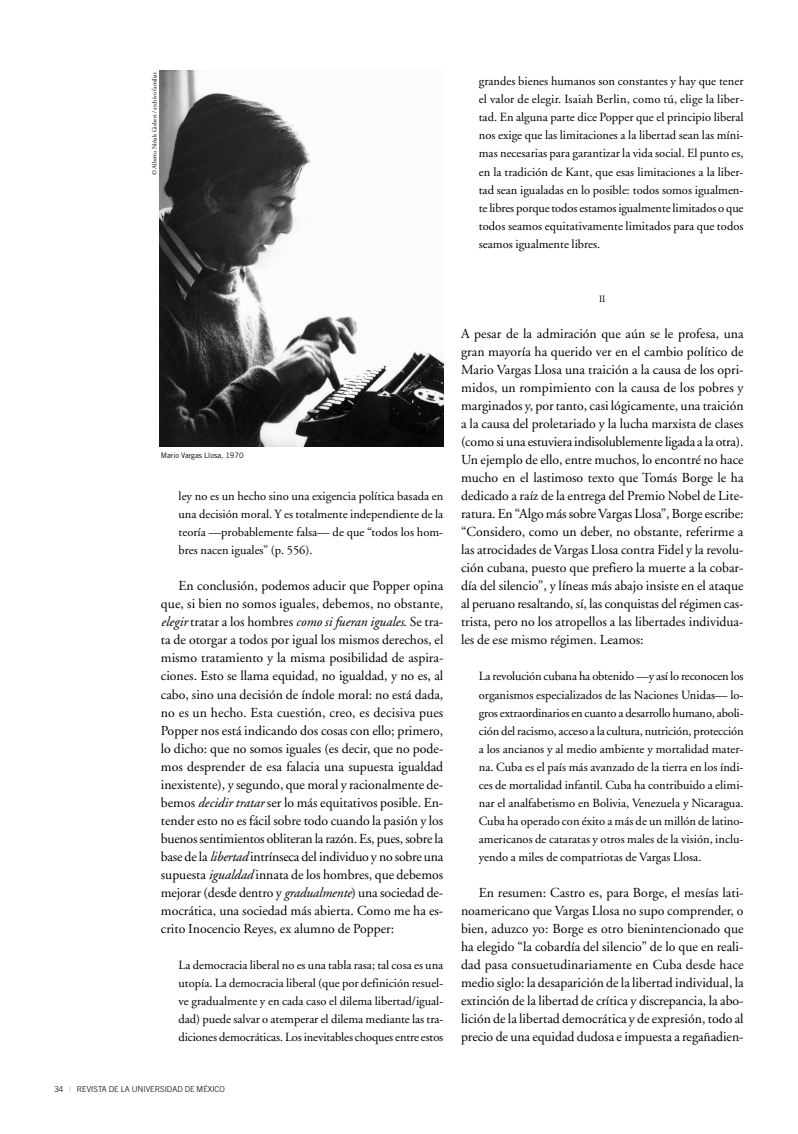
<style>
.page{position:relative;width:798px;height:1134px;background:#fff}
.page>*{position:absolute;margin:0;border:0;box-sizing:border-box;transform-origin:0 0}
.t1{font:13.75px/18px "Adobe Garamond";color:#000;text-align:justify}
.t2{font:12.5px/18px "Adobe Garamond";color:#000;text-align:justify}
.t3{font:9.62px "Adobe Garamond";color:#000}
.t4{font:300 8.12px "Trade Gothic";color:#000}
.t5{font:7.5px "Trade Gothic";color:#000}
.t6{font:6.25px "Adobe Garamond";color:#000}
.s1{font-style:italic}
.s2{font-weight:400;color:#b3b3b3}
</style>
<div class="page">
<img style="left:159px;top:71px;width:284px;height:375px">
<p class="t6" style="left:152px;top:175px;width:104px;rotate:-90deg">© Alberto Niñals Gisbert / archivo familiar</p>
<p class="t2" style="left:478px;top:73px;width:266px">grandes bienes humanos son constantes y hay que tener el valor de elegir. Isaiah Berlin, como tú, elige la liber&shy;tad. En alguna parte dice Popper que el principio liberal nos exige que las limitaciones a la libertad sean las míni&shy;mas necesarias para garantizar la vida social. El punto es, en la tradición de Kant, que esas limitaciones a la liber&shy;tad sean igualadas en lo posible: todos somos igualmen&shy;te libres porque todos estamos igualmente limitados o que todos seamos equitativamente limitados para que todos seamos igualmente libres.</p>
<p class="t5" style="left:161px;top:452px;width:84px">Mario Vargas Llosa, 1970</p>
<p class="t2" style="left:178px;top:488px;width:266px">ley no es un hecho sino una exigencia política basada en una decisión moral. Y es totalmente independiente de la teoría —probablemente falsa— de que “todos los hom&shy;bres nacen iguales” (p. 556).</p>
<p class="t1" style="left:161px;top:578px;width:284px;text-indent:18px">En conclusión, podemos aducir que Popper opina que, si bien no somos iguales, debemos, no obstante, <span class="s1">elegir</span> tratar a los hombres <span class="s1">como si fueran iguales</span>. Se tra&shy;ta de otorgar a todos por igual los mismos derechos, el mismo tratamiento y la misma posibilidad de aspira&shy;ciones. Esto se llama equidad, no igualdad, y no es, al cabo, sino una decisión de índole moral: no está dada, no es un hecho. Esta cuestión, creo, es decisiva pues Popper nos está indicando dos cosas con ello; primero, lo dicho: que no somos iguales (es decir, que no pode&shy;mos desprender de esa falacia una supuesta igualdad inexistente), y segundo, que moral y racionalmente de&shy;bemos <span class="s1">decidir tratar</span> ser lo más equitativos posible. En&shy;tender esto no es fácil sobre todo cuando la pasión y los buenos sentimientos obliteran la razón. Es, pues, sobre la base de la <span class="s1">libertad</span> intrínseca del individuo y no sobre una supuesta <span class="s1">igualdad</span> innata de los hombres, que debemos mejorar (desde dentro y <span class="s1">gradualmente</span>) una sociedad de&shy;mocrática, una sociedad más abierta. Como me ha es&shy;crito Inocencio Reyes, ex alumno de Popper:</p>
<p class="t2" style="left:178px;top:957px;width:266px">La democracia liberal no es una tabla rasa; tal cosa es una utopía. La democracia liberal (que por definición resuel&shy;ve gradualmente y en cada caso el dilema libertad/igual&shy;dad) puede salvar o atemperar el dilema mediante las tra&shy;diciones democráticas. Los inevitables choques entre estos</p>
<p class="t4" style="left:54px;top:1086px;width:172px">34 <span class="s2">|</span> REVISTA DE LA UNIVERSIDAD DE MÉXICO</p>
<p class="t3" style="left:598px;top:295px;width:8px">II</p>
<p class="t1" style="left:461px;top:326px;width:284px">A pesar de la admiración que aún se le profesa, una gran mayoría ha querido ver en el cambio político de Mario Vargas Llosa una traición a la causa de los opri&shy;midos, un rompimiento con la causa de los pobres y marginados y, por tanto, casi lógicamente, una traición a la causa del proletariado y la lucha marxista de clases (como si una estuviera indisolublemente ligada a la otra).<br>Un ejemplo de ello, entre muchos, lo encontré no hace mucho en el lastimoso texto que Tomás Borge le ha dedicado a raíz de la entrega del Premio Nobel de Lite&shy;ratura. En “Algo más sobre Vargas Llosa”, Borge escribe: “Considero, como un deber, no obstante, referirme a las atrocidades de Vargas Llosa contra Fidel y la revolu&shy;ción cubana, puesto que prefiero la muerte a la cobar&shy;día del silencio”, y líneas más abajo insiste en el ataque al peruano resaltando, sí, las conquistas del régimen cas&shy;trista, pero no los atropellos a las libertades individua&shy;les de ese mismo régimen. Leamos:</p>
<p class="t2" style="left:478px;top:669px;width:266px">La revolución cubana ha obtenido —y así lo reconocen los organismos especializados de las Naciones Unidas— lo&shy;gros extraordinarios en cuanto a desarrollo humano, aboli&shy;ción del racismo, acceso a la cultura, nutrición, protección a los ancianos y al medio ambiente y mortalidad mater&shy;na. Cuba es el país más avanzado de la tierra en los índi&shy;ces de mortalidad infantil. Cuba ha contribuido a elimi&shy;nar el analfabetismo en Bolivia, Venezuela y Nicaragua.<br>Cuba ha operado con éxito a más de un millón de latino&shy;americanos de cataratas y otros males de la visión, inclu&shy;yendo a miles de compatriotas de Vargas Llosa.</p>
<p class="t1" style="left:461px;top:885px;width:284px;text-indent:18px">En resumen: Castro es, para Borge, el mesías lati&shy;noamericano que Vargas Llosa no supo comprender, o bien, aduzco yo: Borge es otro bienintencionado que ha elegido “la cobardía del silencio” de lo que en reali&shy;dad pasa consuetudinariamente en Cuba desde hace medio siglo: la desaparición de la libertad individual, la extinción de la libertad de crítica y discrepancia, la abo&shy;lición de la libertad democrática y de expresión, todo al precio de una equidad dudosa e impuesta a regañadien-</p>
</div>
